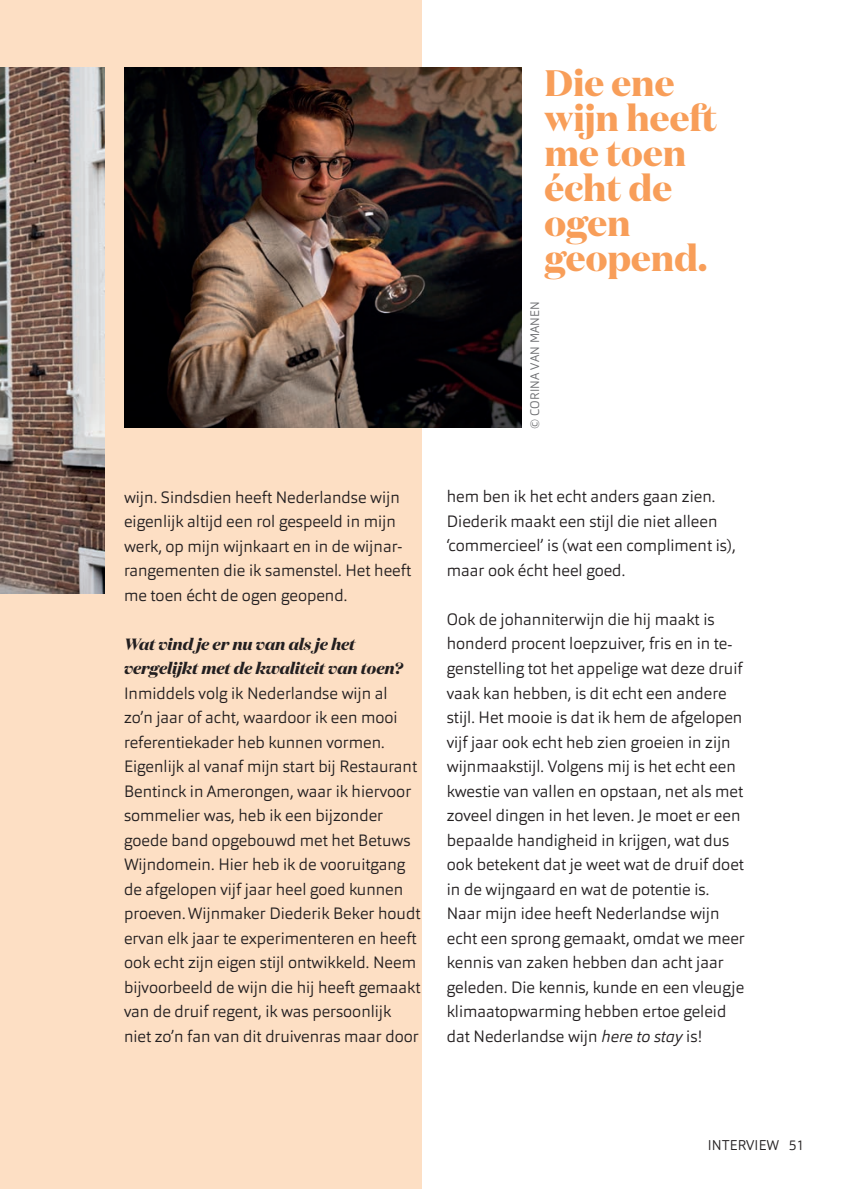
<style>
.page{position:relative;width:847px;height:1189px;background:#fff}
.page>*{position:absolute;margin:0;border:0;box-sizing:border-box;transform-origin:0 0}
.t1{font:700 36.75px/35px "Domaine Display";color:#f89e59}
.t2{font:300 16.28px/24.5px "Orgon";color:#231f20}
.t3{font:italic 700 16.28px/24.5px "Domaine Display";color:#231f20}
.t4{font:300 14px "Orgon";color:#231f20}
.t5{font:300 12.25px "Orgon";letter-spacing:.01em;color:#6c6d70}
.s1{font-style:italic}
</style>
<div class="page">
<div style="left:0;top:0;width:422px;height:1188px;background:#fddfc4"></div>
<img style="left:124px;top:68px;width:397px;height:359px">
<img style="left:0;top:68px;width:104px;height:525px">
<p class="t2" style="left:124px;top:484px;width:288px">wĳn. Sindsdien heeft Nederlandse wĳn eigenlĳk altĳd een rol gespeeld in mĳn werk, op mĳn wĳnkaart en in de wĳnar&shy;rangementen die ik samenstel. Het heeft me toen écht de ogen geopend.</p>
<p class="t3" style="left:124px;top:631px;width:280px">Wat vind je er nu van als je het vergelijkt met de kwaliteit van toen?</p>
<p class="t2" style="left:124px;top:680px;width:298px">Inmiddels volg ik Nederlandse wĳn al zo’n jaar of acht, waardoor ik een mooi referentiekader heb kunnen vormen.<br>Eigenlĳk al vanaf mĳn start bĳ Restaurant Bentinck in Amerongen, waar ik hiervoor sommelier was, heb ik een bĳzonder goede band opgebouwd met het Betuws Wĳndomein. Hier heb ik de vooruitgang de afgelopen vĳf jaar heel goed kunnen proeven. Wĳnmaker Diederik Beker houdt ervan elk jaar te experimenteren en heeft ook echt zĳn eigen stĳl ontwikkeld. Neem bĳvoorbeeld de wĳn die hĳ heeft gemaakt van de druif regent, ik was persoonlĳk niet zo’n fan van dit druivenras maar door</p>
<h1 class="t1" style="left:544px;top:65px;width:174px">Die ene wijn heeft me toen écht de ogen geopend.</h1>
<p class="t5" style="left:527px;top:429px;width:129px;rotate:-90deg">© CORINA VAN MANEN</p>
<p class="t2" style="left:446px;top:484px;width:290px">hem ben ik het echt anders gaan zien.<br>Diederik maakt een stĳl die niet alleen ‘commercieel’ is (wat een compliment is), maar ook écht heel goed.</p>
<p class="t2" style="left:446px;top:607px;width:299px">Ook de johanniterwĳn die hĳ maakt is honderd procent loepzuiver, fris en in te&shy;genstelling tot het appelige wat deze druif vaak kan hebben, is dit echt een andere stĳl. Het mooie is dat ik hem de afgelopen vĳf jaar ook echt heb zien groeien in zĳn wĳnmaakstĳl. Volgens mĳ is het echt een kwestie van vallen en opstaan, net als met zoveel dingen in het leven. Je moet er een bepaalde handigheid in krĳgen, wat dus ook betekent dat je weet wat de druif doet in de wĳngaard en wat de potentie is.<br>Naar mĳn idee heeft Nederlandse wĳn echt een sprong gemaakt, omdat we meer kennis van zaken hebben dan acht jaar geleden. Die kennis, kunde en een vleugje klimaatopwarming hebben ertoe geleid dat Nederlandse wĳn <span class="s1">here to stay</span> is!</p>
<p class="t4" style="left:707px;top:1135px;width:98px">INTERVIEW 51</p>
</div>
